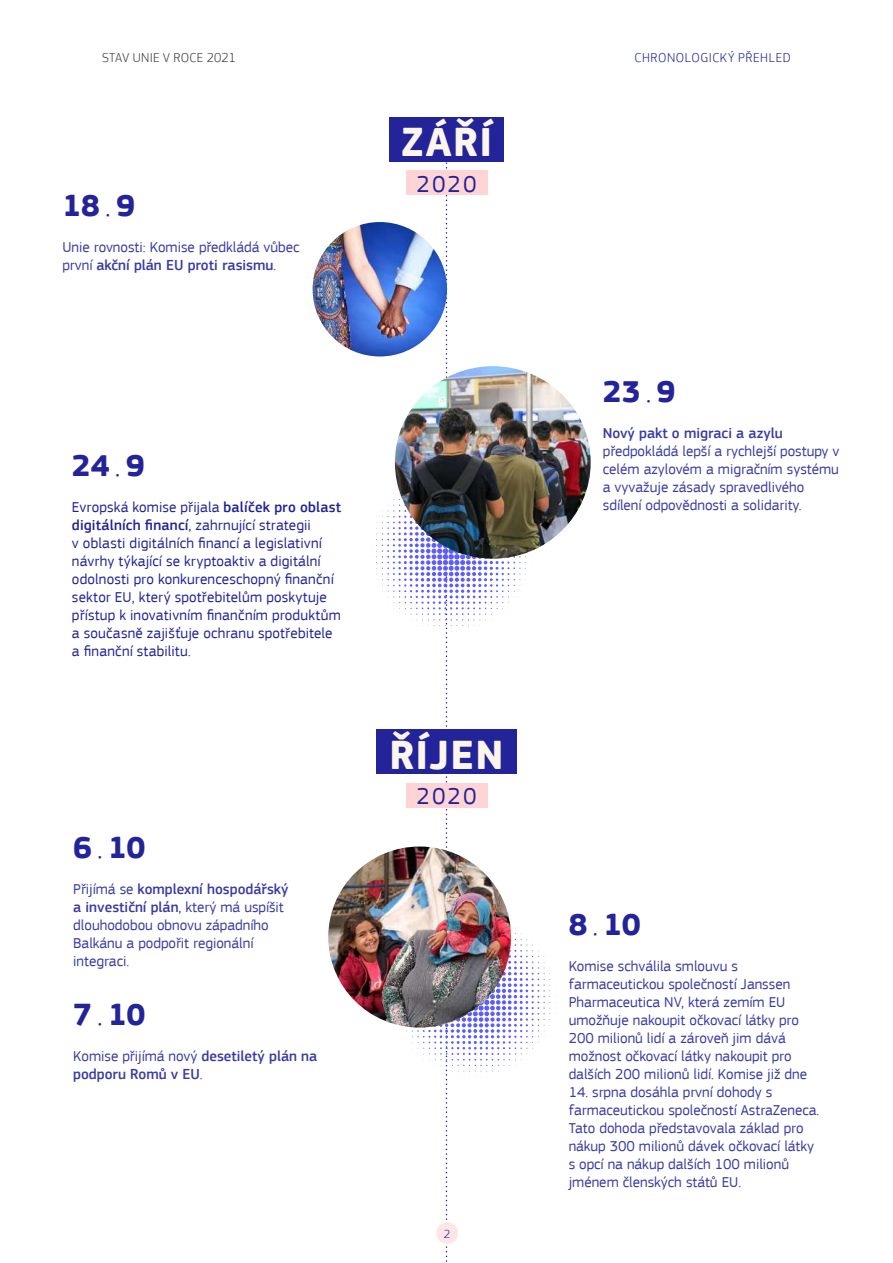
<style>
.page{position:relative;width:893px;height:1263px;background:#fff}
.page>*{position:absolute;margin:0;border:0;box-sizing:border-box;transform-origin:0 0}
.t1{font:700 42px "EC Square Sans Pro";letter-spacing:.03em;color:#fbf5ea}
.t2{font:700 31.65px "EC Square Sans Pro";letter-spacing:-.01em;color:#23239a}
.t3{font:24px "EC Square Sans Pro";letter-spacing:.095em;color:#23239a}
.t4{font:15px/18px "EC Square Sans Pro";color:#3b3ba5}
.t5{font:15px/18px "EC Square Sans Pro";letter-spacing:.01em;color:#23239a}
.t6{font:500 15px/18px "EC Square Sans Pro";color:#3b3ba5}
.t7{font:300 13.5px "EC Square Sans Pro";letter-spacing:.045em;color:#23239a}
.t8{font:300 13.5px "EC Square Sans Pro";letter-spacing:.015em;color:#3c3c3b}
.t9{font:300 12.15px "EC Square Sans Pro";color:#23239a}
.s1{font-weight:300}
.s2{font-weight:500}
.s3{font-weight:400}
</style>
<div class="page">
<div style="left:389px;top:117px;width:115px;height:44px;background:#23239a"></div>
<svg style="left:371px;top:161px;width:185px;height:1101px"></svg>
<img style="left:313px;top:222px;width:134px;height:134px;border-radius:67px">
<img style="left:328px;top:846px;width:183px;height:181px">
<img style="left:395px;top:366px;width:196px;height:193px">
<div style="left:437px;top:1222px;width:21px;height:22px;background:#ffe5e6;border-radius:50%"></div>
<p class="t8" style="left:102px;top:50px;width:136px">STAV UNIE V ROCE 2021</p>
<p class="t7" style="left:634px;top:50px;width:158px">CHRONOLOGICKÝ PŘEHLED</p>
<h2 class="t2" style="left:62px;top:187px;width:74px">18 <span class="s1">.</span> 9</h2>
<p class="t4" style="left:62px;top:238px;width:239px">Unie rovnosti: Komise předkládá vůbec první <span class="s2">akční plán EU proti rasismu</span>.</p>
<h1 class="t1" style="left:401px;top:117px;width:93px">ZÁŘÍ</h1>
<h3 class="t3" style="left:416px;top:170px;width:62px">2020</h3>
<h2 class="t2" style="left:72px;top:446px;width:74px">24 <span class="s1">.</span> 9</h2>
<p class="t5" style="left:72px;top:498px;width:271px">Evropská komise přijala <span class="s2">balíček pro oblast digitálních financí</span>, zahrnující strategii<br>v oblasti digitálních financí a legislativní návrhy týkající se kryptoaktiv a digitální odolnosti pro konkurenceschopný finanční sektor EU, který spotřebitelům poskytuje přístup k inovativním finančním produktům a současně zajišťuje ochranu spotřebitele a finanční stabilitu.</p>
<h2 class="t2" style="left:73px;top:829px;width:74px">6 <span class="s1">.</span> 10</h2>
<p class="t4" style="left:73px;top:880px;width:217px">Přijímá se <span class="s2">komplexní hospodářský a investiční plán</span>, který má uspíšit dlouhodobou obnovu západního<br>Balkánu a podpořit regionální integraci.</p>
<h2 class="t2" style="left:73px;top:996px;width:74px">7 <span class="s1">.</span> 10</h2>
<p class="t6" style="left:73px;top:1047px;width:245px"><span class="s3">Komise přijímá nový</span> desetiletý plán na podporu Romů v EU<span class="s3">.</span></p>
<h1 class="t1" style="left:389px;top:730px;width:116px">ŘÍJEN</h1>
<h3 class="t3" style="left:416px;top:782px;width:62px">2020</h3>
<p class="t9" style="left:444px;top:1227px;width:8px">2</p>
<h2 class="t2" style="left:603px;top:373px;width:74px">23 <span class="s1">.</span> 9</h2>
<p class="t6" style="left:603px;top:425px;width:181px">Nový pakt o migraci a azylu</p>
<p class="t4" style="left:603px;top:442px;width:238px">předpokládá lepší a rychlejší postupy v celém azylovém a migračním systému a vyvažuje zásady spravedlivého sdílení odpovědnosti a solidarity.</p>
<h2 class="t2" style="left:569px;top:905px;width:74px">8 <span class="s1">.</span> 10</h2>
<p class="t4" style="left:569px;top:957px;width:240px">Komise schválila smlouvu s farmaceutickou společností Janssen Pharmaceutica NV, která zemím EU umožňuje nakoupit očkovací látky pro 200 milionů lidí a zároveň jim dává možnost očkovací látky nakoupit pro dalších 200 milionů lidí. Komise již dne</p>
<p class="t4" style="left:569px;top:1083px;width:252px">14. srpna dosáhla první dohody s farmaceutickou společností AstraZeneca.<br>Tato dohoda představovala základ pro nákup 300 milionů dávek očkovací látky s opcí na nákup dalších 100 milionů jménem členských států EU.</p>
</div>
